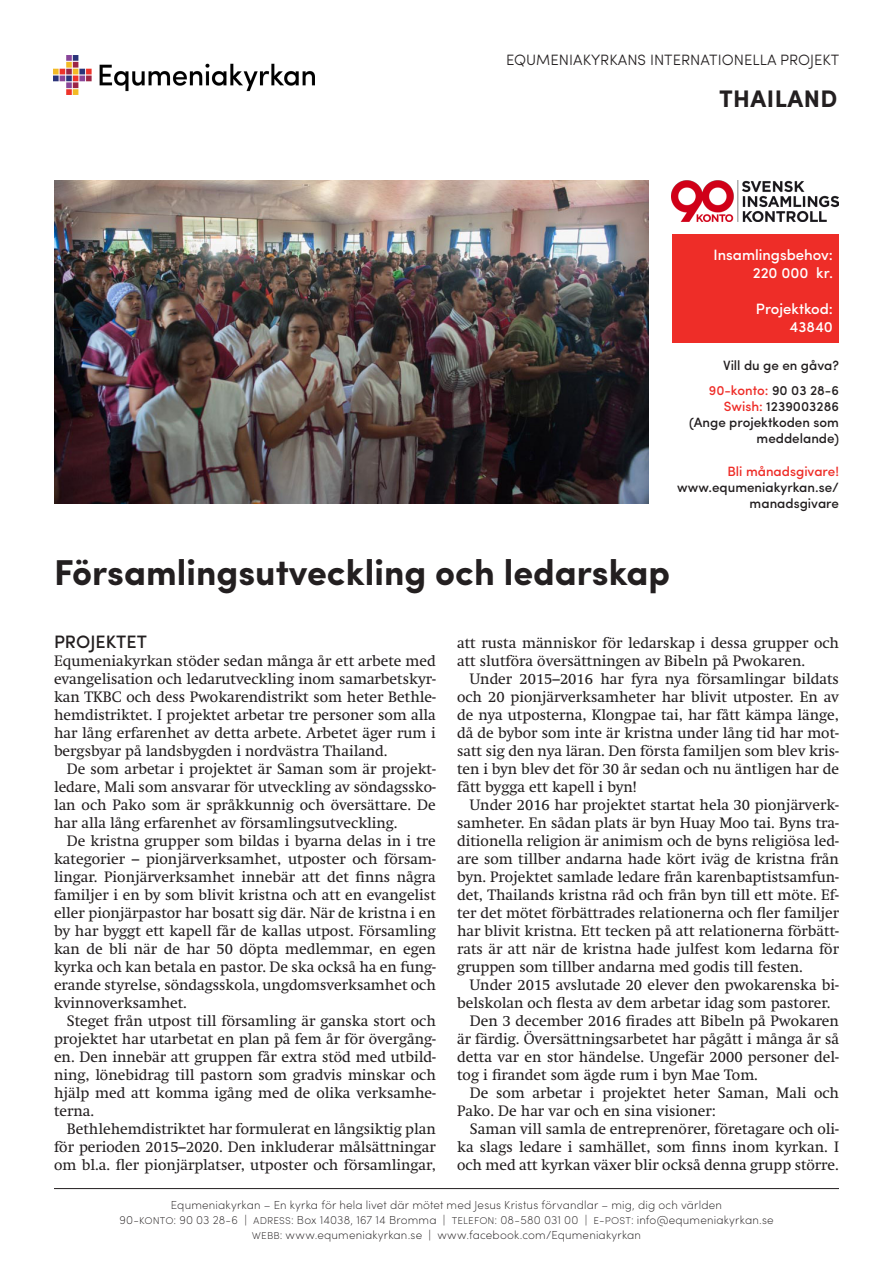
<style>
.page{position:relative;width:893px;height:1263px;background:#fff}
.page>*{position:absolute;margin:0;border:0;box-sizing:border-box;transform-origin:0 0}
.Rubrik{font:700 36px "Sofia Pro";color:#231f20}
.t1{font:700 24px "Sofia Pro";letter-spacing:.02em;color:#231f20}
.bröd_styckerubrik{font:500 18px "Sofia Pro";color:#231f20}
.bröd_2{font:15px/18px "Swift";color:#231f20;text-align:justify}
.bröd_1{font:15px/18px "Swift";color:#231f20;text-align:justify}
.Insamling{font:500 15px "Sofia Pro";color:#fff}
.t2{font:300 15px "Sofia Pro";color:#231f20}
.Insamling-2{font:500 13.5px/16.2px "Sofia Pro";color:#231f20;text-align:right}
.Insamling-3{font:500 13.5px "Sofia Pro";color:#ee2d28}
.t3{font:200 11.7px "Sofia Pro";letter-spacing:.015em;color:#231f20}
.s1{color:#231f20}
.s2{color:#ee2d28}
</style>
<div class="page">
<hr style="left:54px;top:1188px;width:785px;height:1px;background:#231f20">
<img style="left:53px;top:55px;width:261px;height:39px">
<div style="left:672px;top:234px;width:167px;height:108px;background:#ee2d28"></div>
<img style="left:672px;top:180px;width:166px;height:41px">
<img style="left:54px;top:180px;width:594px;height:323px">
<p class="t2" style="left:506px;top:49px;width:335px">EQUMENIAKYRKANS INTERNATIONELLA PROJEKT</p>
<p class="t1" style="left:719px;top:80px;width:120px">THAILAND</p>
<p class="Insamling" style="left:713px;top:244px;width:121px">Insamlingsbehov:</p>
<p class="Insamling" style="left:753px;top:262px;width:82px">220 000 kr.</p>
<p class="Insamling" style="left:756px;top:298px;width:79px">Projektkod:</p>
<p class="Insamling" style="left:790px;top:316px;width:45px">43840</p>
<p class="Insamling-2" style="left:723px;top:356px;width:117px">Vill du ge en gåva?</p>
<p class="Insamling-3" style="left:709px;top:380px;width:132px">90-konto: <span class="s1">90 03 28-6</span></p>
<p class="Insamling-2" style="left:724px;top:397px;width:117px"><span class="s2">Swish:</span> 1239003286</p>
<p class="Insamling-2" style="left:689px;top:413px;width:151px">(Ange projektkoden som meddelande)</p>
<p class="Insamling-3" style="left:727px;top:461px;width:113px">Bli månadsgivare!</p>
<p class="Insamling-2" style="left:677px;top:478px;width:163px">www.equmeniakyrkan.se/ manadsgivare</p>
<p class="Rubrik" style="left:54px;top:545px;width:618px">Församlingsutveckling och ledarskap</p>
<p class="bröd_styckerubrik" style="left:54px;top:628px;width:94px">PROJEKTET</p>
<p class="bröd_1" style="left:54px;top:652px;width:383px">Equmeniakyrkan stöder sedan många år ett arbete med evangelisation och ledarutveckling inom samarbetskyr&shy;kan TKBC och dess Pwokarendistrikt som heter Bethle&shy;hemdistriktet. I projektet arbetar tre personer som alla har lång erfarenhet av detta arbete. Arbetet äger rum i bergsbyar på landsbygden i nordvästra Thailand.</p>
<p class="bröd_2" style="left:54px;top:760px;width:383px;text-indent:13px">De som arbetar i projektet är Saman som är projekt&shy;ledare, Mali som ansvarar för utveckling av söndagssko&shy;lan och Pako som är språkkunnig och översättare. De har alla lång erfarenhet av församlingsutveckling.</p>
<p class="bröd_2" style="left:54px;top:832px;width:383px;text-indent:13px">De kristna grupper som bildas i byarna delas in i tre kategorier – pionjärverksamhet, utposter och försam&shy;lingar. Pionjärverksamhet innebär att det finns några familjer i en by som blivit kristna och att en evangelist eller pionjärpastor har bosatt sig där. När de kristna i en by har byggt ett kapell får de kallas utpost. Församling kan de bli när de har 50 döpta medlemmar, en egen kyrka och kan betala en pastor. De ska också ha en fung&shy;erande styrelse, söndagsskola, ungdomsverksamhet och kvinnoverksamhet.</p>
<p class="bröd_2" style="left:54px;top:1012px;width:383px;text-indent:13px">Steget från utpost till församling är ganska stort och projektet har utarbetat en plan på fem år för övergång&shy;en. Den innebär att gruppen får extra stöd med utbild&shy;ning, lönebidrag till pastorn som gradvis minskar och hjälp med att komma igång med de olika verksamhe&shy;terna.</p>
<p class="bröd_2" style="left:54px;top:1120px;width:383px;text-indent:13px">Bethlehemdistriktet har formulerat en långsiktig plan för perioden 2015–2020. Den inkluderar målsättningar om bl.a. fler pionjärplatser, utposter och församlingar,</p>
<p class="bröd_2" style="left:457px;top:634px;width:383px">att rusta människor för ledarskap i dessa grupper och att slutföra översättningen av Bibeln på Pwokaren.</p>
<p class="bröd_2" style="left:457px;top:670px;width:383px;text-indent:13px">Under 2015–2016 har fyra nya församlingar bildats och 20 pionjärverksamheter har blivit utposter. En av de nya utposterna, Klongpae tai, har fått kämpa länge, då de bybor som inte är kristna under lång tid har mot&shy;satt sig den nya läran. Den första familjen som blev kris&shy;ten i byn blev det för 30 år sedan och nu äntligen har de fått bygga ett kapell i byn!</p>
<p class="bröd_2" style="left:457px;top:796px;width:383px;text-indent:13px">Under 2016 har projektet startat hela 30 pionjärverk&shy;samheter. En sådan plats är byn Huay Moo tai. Byns tra&shy;ditionella religion är animism och de byns religiösa led&shy;are som tillber andarna hade kört iväg de kristna från byn. Projektet samlade ledare från karenbaptistsamfun&shy;det, Thailands kristna råd och från byn till ett möte. Ef&shy;ter det mötet förbättrades relationerna och fler familjer har blivit kristna. Ett tecken på att relationerna förbätt&shy;rats är att när de kristna hade julfest kom ledarna för gruppen som tillber andarna med godis till festen.</p>
<p class="bröd_2" style="left:457px;top:976px;width:383px;text-indent:13px">Under 2015 avslutade 20 elever den pwokarenska bi&shy;belskolan och flesta av dem arbetar idag som pastorer.</p>
<p class="bröd_2" style="left:457px;top:1012px;width:383px;text-indent:13px">Den 3 december 2016 firades att Bibeln på Pwokaren är färdig. Översättningsarbetet har pågått i många år så detta var en stor händelse. Ungefär 2000 personer del&shy;tog i firandet som ägde rum i byn Mae Tom.</p>
<p class="bröd_2" style="left:457px;top:1084px;width:383px;text-indent:13px">De som arbetar i projektet heter Saman, Mali och<br>Pako. De har var och en sina visioner:</p>
<p class="bröd_2" style="left:457px;top:1120px;width:383px;text-indent:13px">Saman vill samla de entreprenörer, företagare och oli&shy;ka slags ledare i samhället, som finns inom kyrkan. I och med att kyrkan växer blir också denna grupp större.</p>
<p class="t3" style="left:171px;top:1197px;width:552px">Equmeniakyrkan – En kyrka för hela livet där mötet med Jesus Kristus förvandlar – mig, dig och världen</p>
<p class="t3" style="left:119px;top:1212px;width:656px">90-konto: 90 03 28-6 | adress: Box 14038, 167 14 Bromma | telefon: 08-580 031 00 | e-post: info@equmeniakyrkan.se</p>
<p class="t3" style="left:252px;top:1227px;width:391px">webb: www.equmeniakyrkan.se | www.facebook.com/Equmeniakyrkan</p>
</div>
